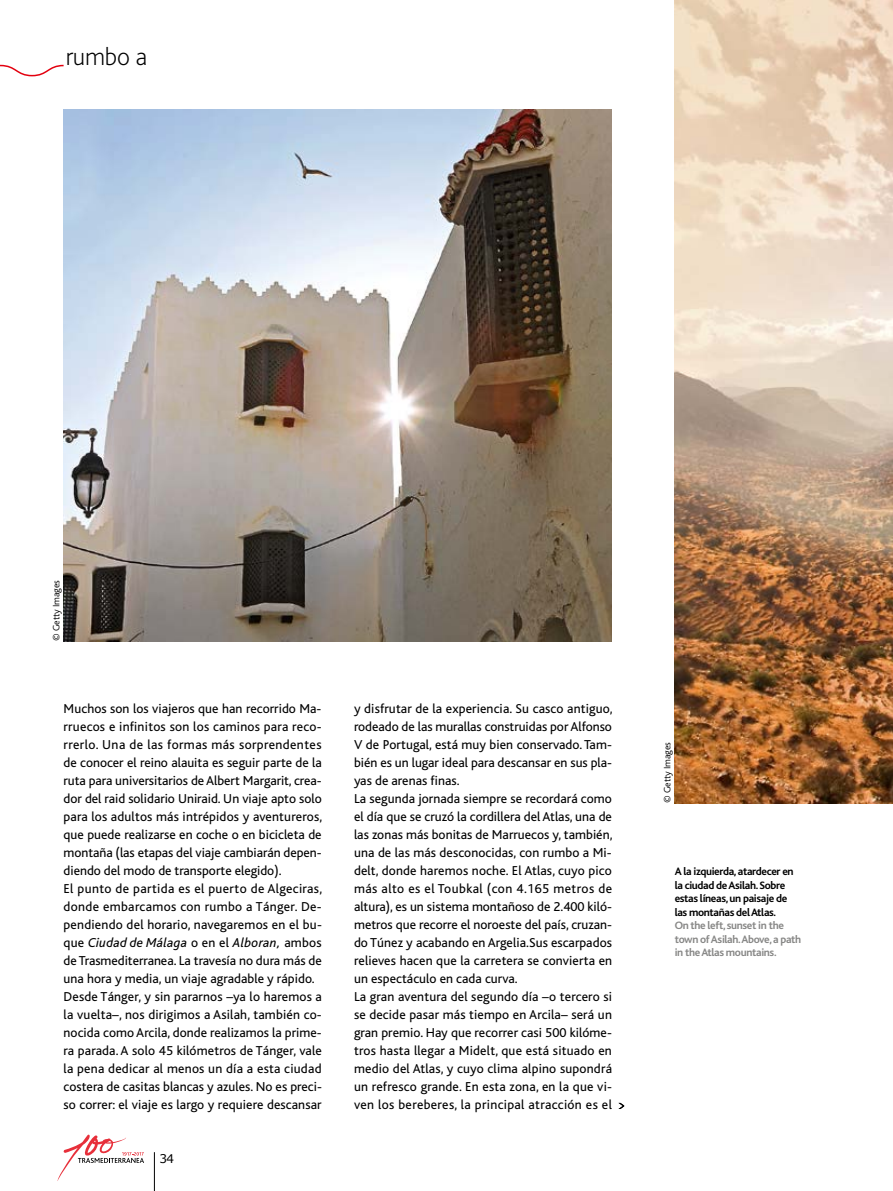
<style>
.page{position:relative;width:893px;height:1191px;background:#fff}
.page>*{position:absolute;margin:0;border:0;box-sizing:border-box;transform-origin:0 0}
.t1{font:200 25.5px "Bliss";letter-spacing:-.01em;color:#000}
.t2{font:13.5px/18px "Bliss";letter-spacing:.005em;color:#000}
.t3{font:12px "Verdana";color:#000}
.t4{font:700 11.25px/13.5px "Bliss";letter-spacing:-.03em;color:#000}
.t5{font:700 11.25px/13.5px "Bliss";letter-spacing:-.03em;color:#878786}
.t6{font:300 9.75px "Bliss";letter-spacing:-.01em;color:#000}
.s1{font-style:italic}
</style>
<div class="page">
<svg style="left:0;top:64px;width:64px;height:13px"></svg>
<hr style="left:154px;top:1152px;width:1px;height:39px;background:#000">
<svg style="left:57px;top:1134px;width:87px;height:47px"></svg>
<svg style="left:618px;top:1102px;width:6px;height:7px"></svg>
<img style="left:64px;top:110px;width:548px;height:531px">
<img style="left:675px;top:0;width:218px;height:803px">
<h1 class="t1" style="left:66px;top:43px;width:83px">rumbo a</h1>
<p class="t6" style="left:51px;top:641px;width:62px;rotate:-90deg">© Getty Images</p>
<p class="t2" style="left:64px;top:700px;width:260px">Muchos son los viajeros que han recorrido Ma&shy;rruecos e infinitos son los caminos para reco&shy;rrerlo. Una de las formas más sorprendentes de conocer el reino alauita es seguir parte de la ruta para universitarios de Albert Margarit, crea&shy;dor del raid solidario Uniraid. Un viaje apto solo para los adultos más intrépidos y aventureros, que puede realizarse en coche o en bicicleta de montaña (las etapas del viaje cambiarán depen&shy;diendo del modo de transporte elegido).<br>El punto de partida es el puerto de Algeciras, donde embarcamos con rumbo a Tánger. De&shy;pendiendo del horario, navegaremos en el bu&shy;que <span class="s1">Ciudad de Málaga</span> o en el <span class="s1">Alboran,</span> ambos de Trasmediterranea. La travesía no dura más de una hora y media, un viaje agradable y rápido.<br>Desde Tánger, y sin pararnos –ya lo haremos a la vuelta–, nos dirigimos a Asilah, también co&shy;nocida como Arcila, donde realizamos la prime&shy;ra parada. A solo 45 kilómetros de Tánger, vale la pena dedicar al menos un día a esta ciudad costera de casitas blancas y azules. N o es preci&shy;so correr: el viaje es largo y requiere descansar</p>
<p class="t3" style="left:159px;top:1151px;width:16px">34</p>
<p class="t2" style="left:354px;top:700px;width:260px">y disfrutar de la experiencia. Su casco antiguo, rodeado de las murallas construidas por Alfonso V de Portugal, está muy bien conservado. Tam&shy;bién es un lugar ideal para descansar en sus pla&shy;yas de arenas finas.<br>La segunda jornada siempre se recordará como el día que se cruzó la cordillera del Atlas, una de las zonas más bonitas de Marruecos y, también, una de las más desconocidas, con rumbo a Mi&shy;delt, donde haremos noche. El Atlas, cuyo pico más alto es el Toubkal (con 4.165 metros de altura), es un sistema montañoso de 2.400 kiló&shy;metros que recorre el noroeste del país, cruzan&shy;do Túnez y acabando en Argelia.Sus escarpados relieves hacen que la carretera se convierta en un espectáculo en cada curva.<br>La gran aventura del segundo día –o tercero si se decide pasar más tiempo en Arcila– será un gran premio. Hay que recorrer casi 500 kilóme&shy;tros hasta llegar a Midelt, que está situado en medio del Atlas, y cuyo clima alpino supondrá un refresco grande. En esta zona, en la que vi&shy;ven los bereberes, la principal atracción es el</p>
<p class="t6" style="left:662px;top:803px;width:62px;rotate:-90deg">© Getty Images</p>
<p class="t4" style="left:675px;top:865px;width:121px">A la izquierda, atardecer en la ciudad de Asilah. Sobre estas líneas, un paisaje de las montañas del Atlas.</p>
<p class="t5" style="left:675px;top:919px;width:128px">On the left, sunset in the town of Asilah. Above, a path in the Atlas mountains.</p>
</div>
